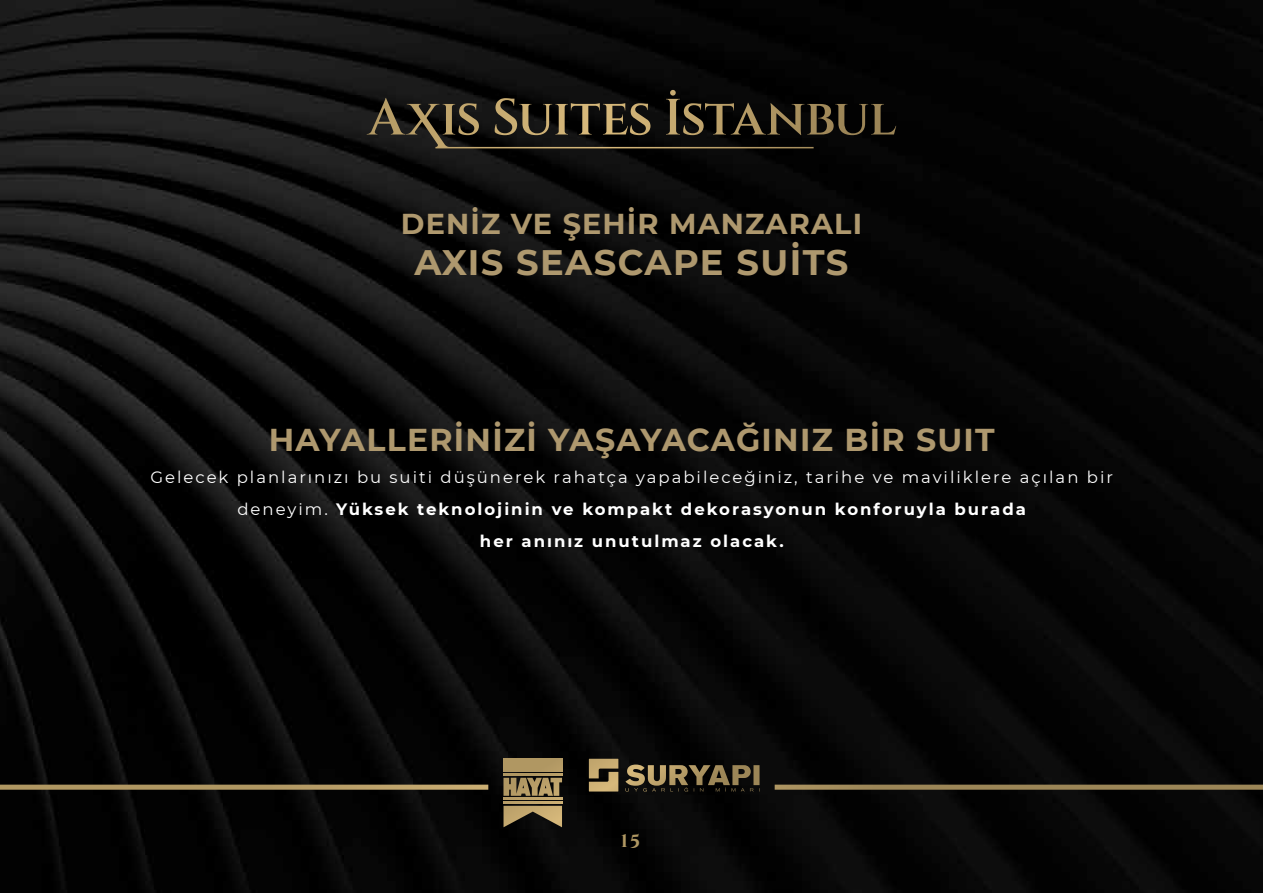
<style>
.page{position:relative;width:1263px;height:893px;background:#fff}
.page>*{position:absolute;margin:0;border:0;box-sizing:border-box;transform-origin:0 0}
.t1{font:700 35.4px "Montserrat";letter-spacing:.04em;color:#ae986e}
.t2{font:700 31.65px "Montserrat";letter-spacing:.04em;color:#ae986e}
.t3{font:700 28.8px "Montserrat";letter-spacing:.04em;color:#ae986e}
.t4{font:700 18.3px "Cinzel";color:#af9762}
.t5{font:16.5px/32.1px "Montserrat";letter-spacing:.12em;color:#fff;text-align:center}
.s1{font-weight:700}
</style>
<div class="page">
<img style="left:0;top:0;width:1263px;height:893px">
<hr style="left:503px;top:798px;width:59px;height:1px;background:#bfa36c">
<hr style="left:503px;top:801px;width:59px;height:3px;background:#c1a66d">
<svg style="left:503px;top:806px;width:59px;height:21px"></svg>
<svg style="left:0;top:759px;width:1263px;height:37px"></svg>
<svg style="left:367px;top:90px;width:529px;height:58px"></svg>
<h3 class="t3" style="left:401px;top:203px;width:463px">DENİZ VE ŞEHİR MANZARALI</h3>
<h1 class="t1" style="left:415px;top:237px;width:435px">AXIS SEASCAPE SUİTS</h1>
<h2 class="t2" style="left:269px;top:417px;width:727px">HAYALLERİNİZİ YAŞAYACAĞINIZ BİR SUIT</h2>
<p class="t5" style="left:150px;top:461px;width:964px">Gelecek planlarınızı bu suiti düşünerek rahatça yapabileceğiniz, tarihe ve maviliklere açılan bir deneyim. <span class="s1">Yüksek teknolojinin ve kompakt dekorasyonun konforuyla burada<br>her anınız unutulmaz olacak.</span></p>
<p class="t4" style="left:621px;top:829px;width:21px">15</p>
</div>
